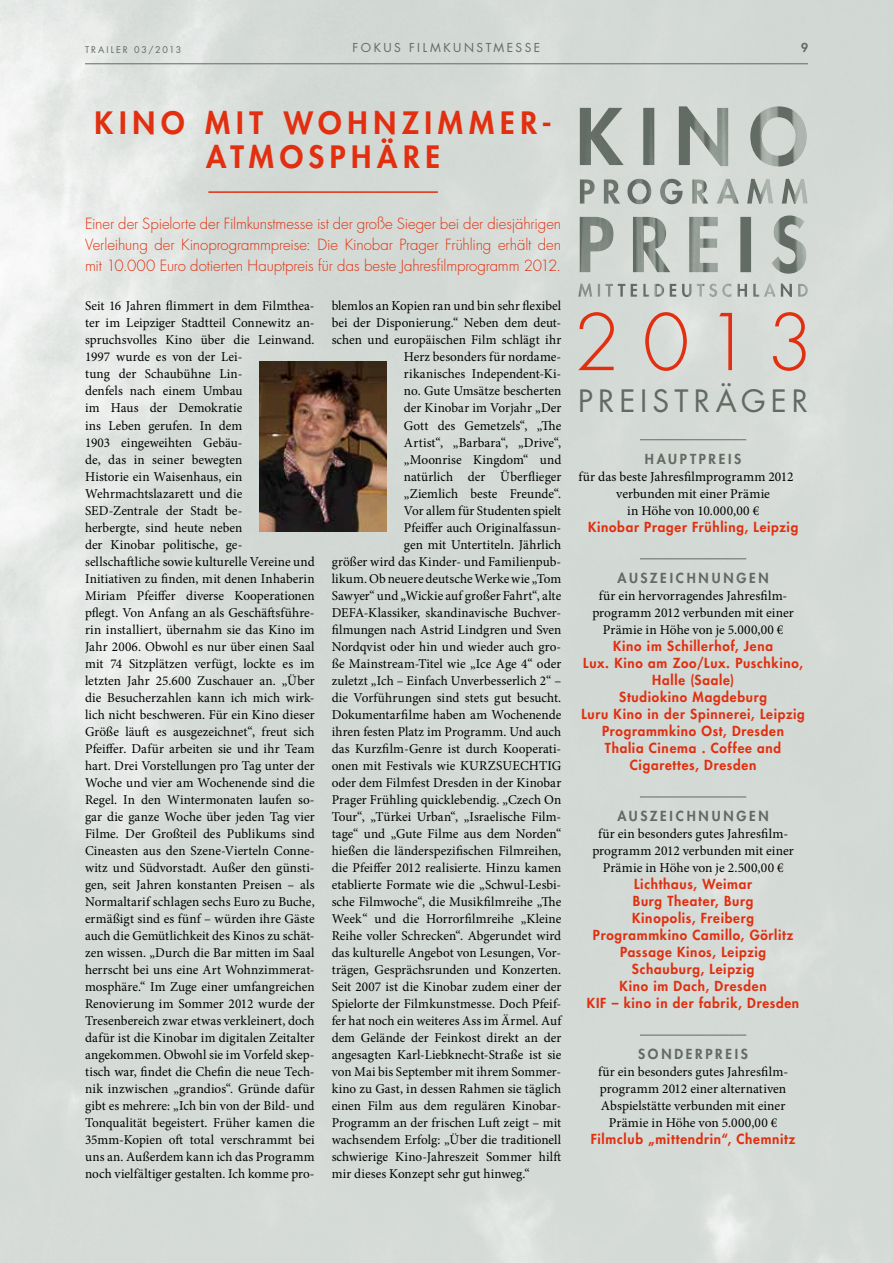
<style>
.page{position:relative;width:893px;height:1263px;background:#fff}
.page>*{position:absolute;margin:0;border:0;box-sizing:border-box;transform-origin:0 0}
.t1{font:800 30px/34px "Futura Std";letter-spacing:.195em;color:#e12f10;text-align:center}
.t2{font:30px "Futura Std";color:#616b63}
.t3{font:300 15px/21px "Futura Std";letter-spacing:-.01em;color:#e12f10;text-align:justify}
.t4{font:13.5px/17px "Minion Pro";letter-spacing:.005em;color:#000;text-align:center}
.t5{font:800 13.5px/17px "Futura Std";letter-spacing:.05em;color:#e12f10;text-align:center}
.t6{font:800 13.5px "Futura Std";letter-spacing:.205em;color:#616b63}
.t7{font:12px "Futura Std";letter-spacing:.21em;color:#616b63}
.t8{font:800 12px "Futura Std";color:#616b63}
.t9{font:9px "Futura Std";letter-spacing:.215em;color:#616b63}
</style>
<div class="page">
<img style="left:0;top:0;width:893px;height:1263px">
<hr style="left:208px;top:191px;width:230px;height:2px;background:#e12f10">
<hr style="left:640px;top:439px;width:106px;height:1px;background:#616b63">
<hr style="left:640px;top:558px;width:106px;height:1px;background:#616b63">
<hr style="left:640px;top:796px;width:106px;height:1px;background:#616b63">
<hr style="left:640px;top:1035px;width:106px;height:1px;background:#616b63">
<hr style="left:85px;top:63px;width:723px;height:1px;background:#616b63">
<img style="left:580px;top:106px;width:228px;height:191px">
<svg style="left:578px;top:312px;width:228px;height:59px;background:#d7c5be"></svg>
<img style="left:259px;top:361px;width:128px;height:170px">
<p class="t9" style="left:85px;top:43px;width:98px">TRAILER 03/2013</p>
<p class="t7" style="left:353px;top:40px;width:189px">FOKUS FILMKUNSTMESSE</p>
<p class="t8" style="left:801px;top:40px;width:8px">9</p>
<h1 class="t1" style="left:95px;top:106px;width:459px">Ki no mit Wohnzimmer&shy;atmosp häre</h1>
<p class="t3" style="left:85px;top:214px;width:478px">Einer der Spielorte der Filmkunstmesse ist der große Sieger bei der diesjährigen Verleihung der Kinoprogrammpreise: Die Kinobar Prager Frühling erhält den mit 10.000 Euro dotierten Hauptpreis für das beste Jahresfilmprogramm 2012.</p>
<p class="t4" style="left:85px;top:298px;width:231px;text-align:left">Seit 16 Jahren flimmert in dem Filmthea&shy;ter im Leipziger Stadtteil Connewitz an&shy;spruchsvolles Kino über die Leinwand.<br>1997 wurde es von der Lei-<br>tung der Schaubühne Lin-<br>denfels nach einem Umbau<br>im Haus der Demokratie<br>ins Leben gerufen. In dem<br>1903 eingeweihten Gebäu-<br>de, das in seiner bewegten<br>Historie ein Waisenhaus, ein Wehrmachtslazarett und die SED-Zentrale der Stadt be-<br>herbergte, sind heute neben<br>der Kinobar politische, ge&shy;sellschaftliche sowie kulturelle Vereine und Initiativen zu finden, mit denen Inhaberin Miriam Pfeiffer diverse Kooperationen pflegt. Von Anfang an als Geschäftsführe&shy;rin installiert, übernahm sie das Kino im Jahr 2006. Obwohl es nur über einen Saal mit 74 Sitzplätzen verfügt, lockte es im letzten Jahr 25.600 Zuschauer an. „Über die Besucherzahlen kann ich mich wirk&shy;lich nicht beschweren. Für ein Kino dieser Größe läuft es ausgezeichnet“, freut sich Pfeiffer. Dafür arbeiten sie und ihr Team hart. Drei Vorstellungen pro Tag unter der Woche und vier am Wochenende sind die Regel. In den Wintermonaten laufen so&shy;gar die ganze Woche über jeden Tag vier Filme. Der Großteil des Publikums sind Cineasten aus den Szene-Vierteln Conne&shy;witz und Südvorstadt. Außer den günsti&shy;gen, seit Jahren konstanten Preisen – als Normaltarif schlagen sechs Euro zu Buche, ermäßigt sind es fünf – würden ihre Gäste auch die Gemütlichkeit des Kinos zu schät&shy;zen wissen. „Durch die Bar mitten im Saal herrscht bei uns eine Art Wohnzimmerat&shy;mosphäre.“ Im Zuge einer umfangreichen Renovierung im Sommer 2012 wurde der Tresenbereich zwar etwas verkleinert, doch dafür ist die Kinobar im digitalen Zeitalter angekommen. Obwohl sie im Vorfeld skep&shy;tisch war, findet die Chefin die neue Tech&shy;nik inzwischen „grandios“. Gründe dafür gibt es mehrere: „Ich bin von der Bild- und Tonqualität begeistert. Früher kamen die 35mm-Kopien oft total verschrammt bei uns an. Außerdem kann ich das Programm noch vielfältiger gestalten. Ich komme pro-</p>
<p class="t4" style="left:332px;top:298px;width:231px">blemlos an Kopien ran und bin sehr flexibel</p>
<p class="t4" style="left:332px;top:315px;width:231px">bei der Disponierung.“ Neben dem deut-</p>
<p class="t4" style="left:332px;top:332px;width:231px">schen und europäischen Film schlägt ihr</p>
<p class="t4" style="left:404px;top:349px;width:159px">Herz besonders für nordame-</p>
<p class="t4" style="left:404px;top:366px;width:159px">rikanisches Independent-Ki-</p>
<p class="t4" style="left:404px;top:383px;width:159px">no. Gute Umsätze bescherten</p>
<p class="t4" style="left:404px;top:400px;width:159px">der Kinobar im Vorjahr „Der</p>
<p class="t4" style="left:404px;top:417px;width:159px">Gott des Gemetzels“, „The</p>
<p class="t4" style="left:404px;top:434px;width:159px">Artist“, „Barbara“, „Drive“,</p>
<p class="t4" style="left:404px;top:451px;width:159px">„Moonrise Kingdom“ und</p>
<p class="t4" style="left:404px;top:468px;width:159px">natürlich der Überflieger</p>
<p class="t4" style="left:404px;top:485px;width:159px">„Ziemlich beste Freunde“.</p>
<p class="t4" style="left:404px;top:502px;width:159px">Vor allem für Studenten spielt</p>
<p class="t4" style="left:404px;top:519px;width:159px">Pfeiffer auch Originalfassun-</p>
<p class="t4" style="left:404px;top:536px;width:159px">gen mit Untertiteln. Jährlich</p>
<p class="t4" style="left:332px;top:553px;width:231px">größer wird das Kinder- und Familienpub-</p>
<p class="t4" style="left:332px;top:570px;width:231px">likum. Ob neuere deutsche Werke wie „Tom</p>
<p class="t4" style="left:332px;top:587px;width:231px">Sawyer“ und „Wickie auf großer Fahrt“, alte</p>
<p class="t4" style="left:332px;top:604px;width:231px">DEFA-Klassiker, skandinavische Buchver-</p>
<p class="t4" style="left:332px;top:621px;width:231px">filmungen nach Astrid Lindgren und Sven</p>
<p class="t4" style="left:332px;top:638px;width:231px">Nordqvist oder hin und wieder auch gro-</p>
<p class="t4" style="left:332px;top:655px;width:231px">ße Mainstream-Titel wie „Ice Age 4“ oder</p>
<p class="t4" style="left:332px;top:672px;width:231px">zuletzt „Ich – Einfach Unverbesserlich 2“ –</p>
<p class="t4" style="left:332px;top:689px;width:231px">die Vorführungen sind stets gut besucht.</p>
<p class="t4" style="left:332px;top:706px;width:231px">Dokumentarfilme haben am Wochenende</p>
<p class="t4" style="left:332px;top:723px;width:231px">ihren festen Platz im Programm. Und auch</p>
<p class="t4" style="left:332px;top:740px;width:231px">das Kurzfilm-Genre ist durch Kooperati-</p>
<p class="t4" style="left:332px;top:757px;width:231px">onen mit Festivals wie KURZSUECHTIG</p>
<p class="t4" style="left:332px;top:774px;width:231px">oder dem Filmfest Dresden in der Kinobar</p>
<p class="t4" style="left:332px;top:791px;width:231px">Prager Frühling quicklebendig. „Czech On</p>
<p class="t4" style="left:332px;top:808px;width:231px">Tour“, „Türkei Urban“, „Israelische Film-</p>
<p class="t4" style="left:332px;top:825px;width:231px">tage“ und „Gute Filme aus dem Norden“</p>
<p class="t4" style="left:332px;top:842px;width:231px">hießen die länderspezifischen Filmreihen,</p>
<p class="t4" style="left:332px;top:859px;width:231px">die Pfeiffer 2012 realisierte. Hinzu kamen</p>
<p class="t4" style="left:332px;top:876px;width:231px">etablierte Formate wie die „Schwul-Lesbi-</p>
<p class="t4" style="left:332px;top:893px;width:231px">sche Filmwoche“, die Musikfilmreihe „The</p>
<p class="t4" style="left:332px;top:910px;width:231px">Week“ und die Horrorfilmreihe „Kleine</p>
<p class="t4" style="left:332px;top:927px;width:231px">Reihe voller Schrecken“. Abgerundet wird</p>
<p class="t4" style="left:332px;top:944px;width:231px">das kulturelle Angebot von Lesungen, Vor-</p>
<p class="t4" style="left:332px;top:961px;width:231px">trägen, Gesprächsrunden und Konzerten.</p>
<p class="t4" style="left:332px;top:978px;width:231px">Seit 2007 ist die Kinobar zudem einer der</p>
<p class="t4" style="left:332px;top:995px;width:231px">Spielorte der Filmkunstmesse. Doch Pfeif-</p>
<p class="t4" style="left:332px;top:1012px;width:231px">fer hat noch ein weiteres Ass im Ärmel. Auf</p>
<p class="t4" style="left:332px;top:1029px;width:231px">dem Gelände der Feinkost direkt an der</p>
<p class="t4" style="left:332px;top:1046px;width:231px">angesagten Karl-Liebknecht-Straße ist sie</p>
<p class="t4" style="left:332px;top:1063px;width:231px">von Mai bis September mit ihrem Sommer-</p>
<p class="t4" style="left:332px;top:1080px;width:231px">kino zu Gast, in dessen Rahmen sie täglich</p>
<p class="t4" style="left:332px;top:1097px;width:231px">einen Film aus dem regulären Kinobar-</p>
<p class="t4" style="left:332px;top:1114px;width:231px">Programm an der frischen Luft zeigt – mit</p>
<p class="t4" style="left:332px;top:1131px;width:231px">wachsendem Erfolg: „Über die traditionell</p>
<p class="t4" style="left:332px;top:1148px;width:231px">schwierige Kino-Jahreszeit Sommer hilft</p>
<p class="t4" style="left:332px;top:1165px;width:200px">mir dieses Konzept sehr gut hinweg.“</p>
<h1 class="t2" style="left:578px;top:382px;width:40px">PREISTR</h1>
<h1 class="t2" style="left:716px;top:382px;width:48px">ÄGER</h1>
<p class="t6" style="left:645px;top:450px;width:91px">Ha uptpreis</p>
<p class="t4" style="left:578px;top:468px;width:217px">für das beste Jahresfilmprogramm 2012</p>
<p class="t4" style="left:616px;top:485px;width:155px">verbunden mit einer Prämie</p>
<p class="t4" style="left:627px;top:502px;width:133px">in Höhe von 10.000,00 €</p>
<p class="t5" style="left:588px;top:518px;width:212px">Kinobar Prager Frühling, Leipzig</p>
<p class="t6" style="left:617px;top:569px;width:153px">Auszeichnungen</p>
<p class="t4" style="left:592px;top:587px;width:203px">für ein hervorragendes Jahresfilm&shy;programm 2012 verbunden mit einer<br>Prämie in Höhe von je 5.000,00 €</p>
<p class="t5" style="left:581px;top:637px;width:225px">Kino im Schillerhof, Jena<br>Lux. Kino am Zoo/Lux. Puschkino,<br>Halle (Saale)<br>Studiokino Magdeburg<br>Luru Kino in der Spinnerei, Leipzig<br>Programmkino Ost, Dresden<br>Thalia Cinema . Coffee and<br>Cigarettes, Dresden</p>
<p class="t6" style="left:617px;top:807px;width:153px">Auszeichnungen</p>
<p class="t4" style="left:592px;top:825px;width:203px">für ein besonders gutes Jahresfilm&shy;programm 2012 verbunden mit einer<br>Prämie in Höhe von je 2.500,00 €</p>
<p class="t5" style="left:587px;top:875px;width:214px">Lichthaus, Weimar<br>Burg Theater, Burg<br>Kinopolis, Freiberg<br>Programmkino Camillo, Görlitz<br>Passage Kinos, Leipzig<br>Schauburg, Leipzig<br>Kino im Dach, Dresden<br>KIF – kino in der fabrik, Dresden</p>
<p class="t6" style="left:638px;top:1045px;width:104px">Sonderpreis</p>
<p class="t4" style="left:598px;top:1063px;width:190px">für ein besonders gutes Jahresfilm&shy;programm 2012 einer alternativen Abspielstätte verbunden mit einer Prämie in Höhe von 5.000,00 €</p>
<p class="t5" style="left:591px;top:1130px;width:206px">Filmclub „mittendrin“, Chemnitz</p>
</div>
